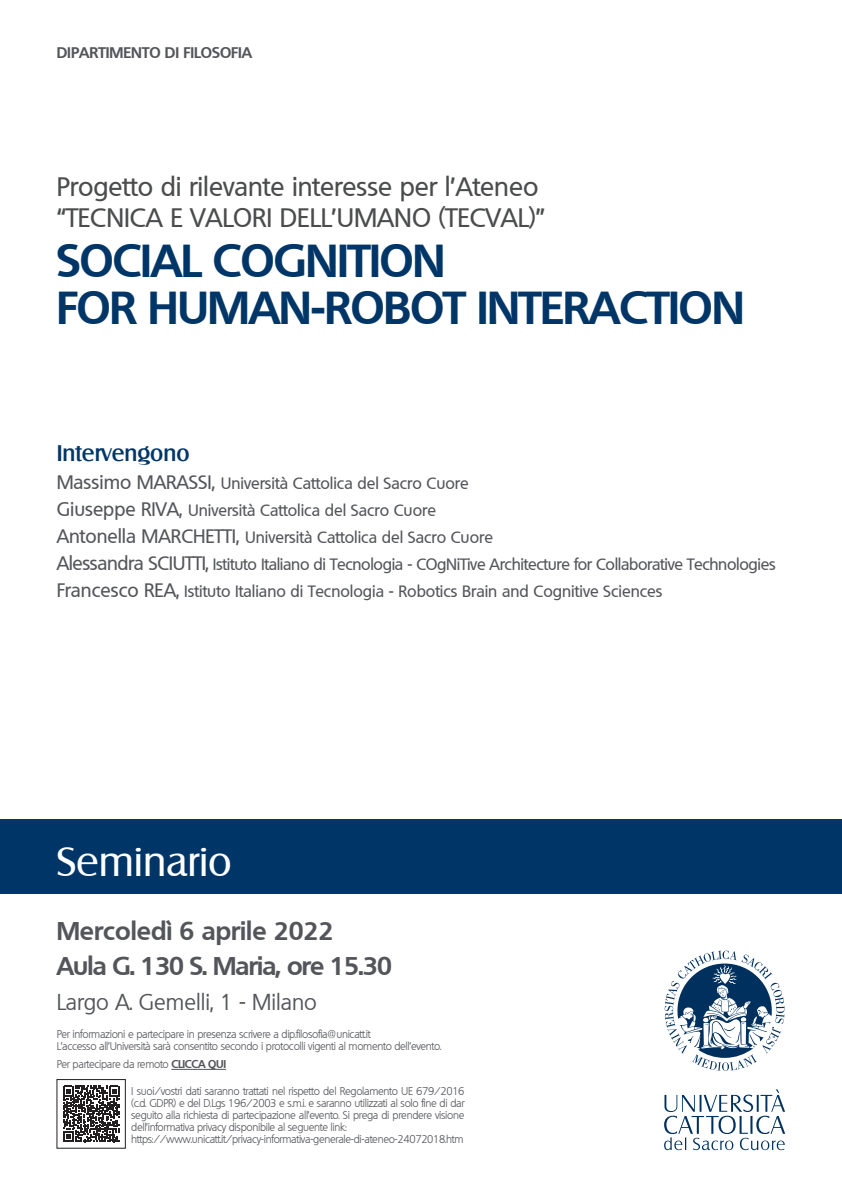
<style>
.page{position:relative;width:842px;height:1191px;background:#fff}
.page>*{position:absolute;margin:0;border:0;box-sizing:border-box;transform-origin:0 0}
.Titolo{font:700 45px "Quebec";letter-spacing:-.015em;color:#003667}
.Evento{font:40px "Salzburg";color:#fff}
.Sopratitolo{font:500 26px "Quebec";color:#4b4c4d}
.Aula-ora{font:700 25px "Quebec";letter-spacing:-.03em;color:#54555a}
.Data{font:700 25px "Quebec";color:#54555a}
.Luogo{font:22px "Quebec";color:#54555a}
.Titolo_3{font:500 22px "Salzburg";color:#003667}
.professore{font:500 16px "Quebec";color:#54555a}
.professore-2{font:500 16px "Quebec";letter-spacing:-.02em;color:#54555a}
.Fac-Dip{font:700 15px "Quebec";color:#54555a}
.info{font:300 11px/12px "Quebec";letter-spacing:-.03em;color:#54555a;text-align:justify}
.s1{font-size:19px}
.s2{font-weight:700}
</style>
<div class="page">
<div style="left:0;top:819px;width:842px;height:75px;background:#003667"></div>
<svg style="left:665px;top:950px;width:119px;height:121px"></svg>
<svg style="left:664px;top:1089px;width:121px;height:61px"></svg>
<svg style="left:63px;top:1085px;width:56px;height:57px"></svg>
<div style="left:57px;top:1079px;width:69px;height:69px;border:1px solid #231f20"></div>
<hr style="left:171px;top:1069px;width:55px;height:1px;background:#54555a">
<p class="Fac-Dip" style="left:57px;top:43px;width:197px">DIPARTIMENTO DI FILOSOFIA</p>
<p class="Sopratitolo" style="left:57px;top:170px;width:483px">Progetto di rilevante interesse per l’Ateneo</p>
<p class="Sopratitolo" style="left:57px;top:201px;width:490px">“TECNICA E VALORI DELL’UMANO (TECVAL)”</p>
<p class="Titolo" style="left:57px;top:231px;width:390px">SOCIAL COGNITION</p>
<p class="Titolo" style="left:57px;top:278px;width:689px">FOR HUMAN-ROBOT INTERACTION</p>
<p class="Titolo_3" style="left:57px;top:439px;width:134px">Intervengono</p>
<p class="professore" style="left:57px;top:473px;width:413px"><span class="s1">Massimo MARASSI,</span> Università Cattolica del Sacro Cuore</p>
<p class="professore" style="left:57px;top:500px;width:381px"><span class="s1">Giuseppe RIVA,</span> Università Cattolica del Sacro Cuore</p>
<p class="professore" style="left:57px;top:527px;width:438px"><span class="s1">Antonella MARCHETTI,</span> Università Cattolica del Sacro Cuore</p>
<p class="professore-2" style="left:57px;top:554px;width:720px"><span class="s1">Alessandra SCIUTTI,</span> Istituto Italiano di Tecnologia - COgNiTive Architecture for Collaborative Technologies</p>
<p class="professore" style="left:57px;top:581px;width:607px"><span class="s1">Francesco REA,</span> Istituto Italiano di Tecnologia - Robotics Brain and Cognitive Sciences</p>
<p class="Evento" style="left:57px;top:837px;width:177px">Seminario</p>
<p class="Data" style="left:57px;top:914px;width:278px">Mercoledì 6 aprile 2022</p>
<p class="Aula-ora" style="left:57px;top:949px;width:337px">Aula G. 130 S. Maria, ore 15.30</p>
<p class="Luogo" style="left:57px;top:988px;width:262px">Largo A. Gemelli, 1 - Milano</p>
<p class="info" style="left:57px;top:1028px;width:315px">Per informazioni e partecipare in presenza scrivere a dip.filosofia@unicatt.it</p>
<p class="info" style="left:57px;top:1040px;width:386px">L’accesso all’Università sarà consentito secondo i protocolli vigenti al momento dell’evento.</p>
<p class="info" style="left:57px;top:1058px;width:171px">Per partecipare da remoto <span class="s2">CLICCA QUI</span></p>
<p class="info" style="left:131px;top:1085px;width:335px">I suoi/vostri dati saranno trattati nel rispetto del Regolamento UE 679/2016 (c.d. GDPR) e del D.Lgs 196/2003 e s.m.i. e saranno utilizzati al solo fine di dar seguito alla richiesta di partecipazione all’evento. Si prega di prendere visione dell’informativa privacy disponibile al seguente link:</p>
<p class="info" style="left:131px;top:1133px;width:334px">https://www.unicatt.it/privacy-informativa-generale-di-ateneo-24072018.htm</p>
</div>
